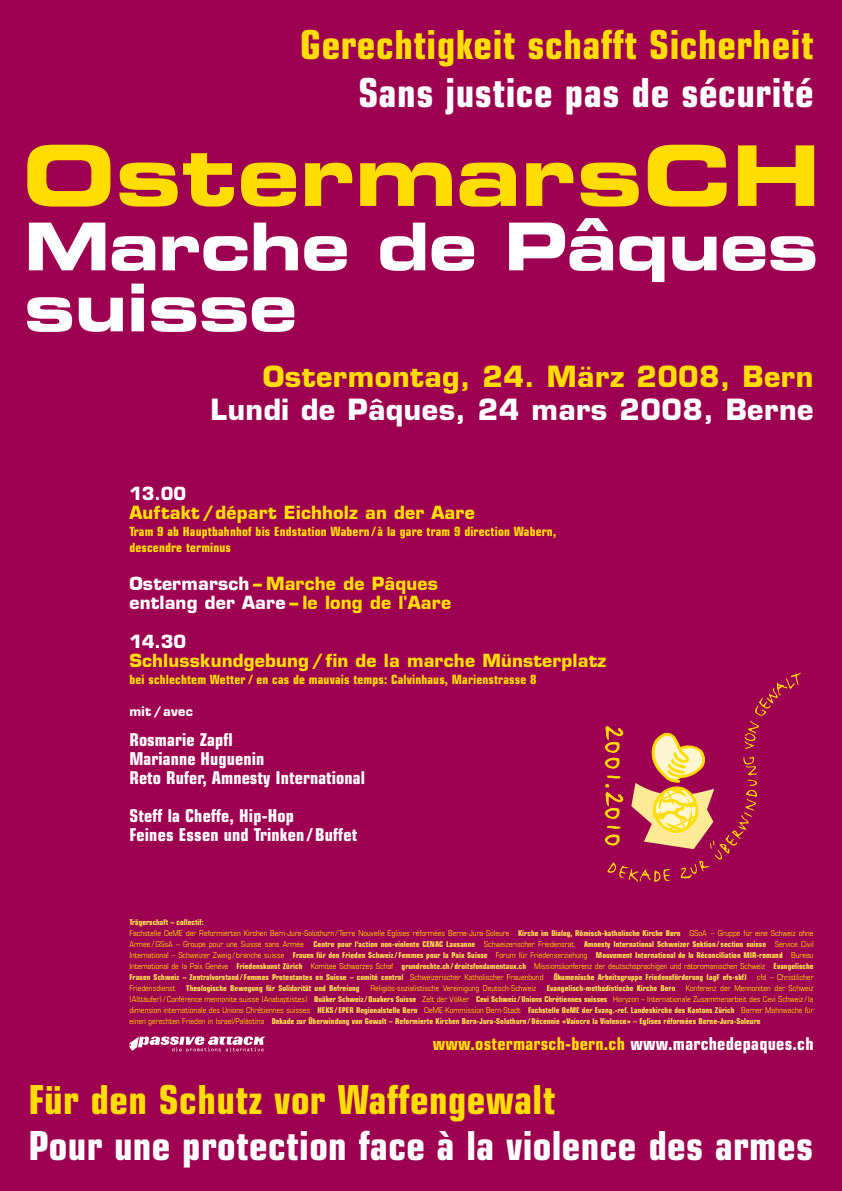
<style>
.page{position:relative;width:842px;height:1191px;background:#9d0051}
.page>*{position:absolute;margin:0;border:0;box-sizing:border-box;transform-origin:0 0}
.t1{font:83.6px "Eurostile Bold Extended Two";color:#fd0}
.t2{font:65.9px/61px "Eurostile Bold Extended Two";letter-spacing:-.01em;color:#fff}
.t3{font:700 condensed 40px "Eurostile";letter-spacing:.01em;color:#fff}
.t4{font:700 condensed 40px "Eurostile";letter-spacing:.015em;color:#fd0}
.t5{font:700 28.5px "Eurostile";letter-spacing:.015em;color:#fff}
.t6{font:700 28.5px "Eurostile";letter-spacing:.015em;color:#fd0}
.t7{font:700 17.7px/19.1px "Eurostile";letter-spacing:.005em;color:#fd0}
.t8{font:700 condensed 17.7px/19px "Eurostile";letter-spacing:.005em;color:#fff}
.t9{font:700 condensed 17.7px "Eurostile";letter-spacing:.015em;color:#fd0}
.t10{font:700 17.7px "Eurostile";letter-spacing:-.01em;color:#fff}
.t11{font:700 condensed 12.7px/16.3px "Eurostile";letter-spacing:.01em;color:#fd0}
.t12{font:700 12.7px "Eurostile";letter-spacing:.02em;color:#fff}
.t13{font:condensed 8px/11px "Eurostile";color:#fd0}
.t14{font:700 condensed 8px "Eurostile";letter-spacing:.005em;color:#ffe34f}
.s1{color:#fff}
.s2{font-weight:700;color:#ffe34f}
</style>
<div class="page">
<svg style="left:605px;top:672px;width:196px;height:210px"></svg>
<svg style="left:129px;top:1036px;width:137px;height:16px"></svg>
<h3 class="t4" style="left:300px;top:30px;width:515px">Gerechtigkeit schafft Sicherheit</h3>
<h3 class="t3" style="left:358px;top:78px;width:457px">Sans justice pas de sécurité</h3>
<h1 class="t1" style="left:22px;top:145px;width:799px">OstermarsCH</h1>
<h2 class="t2" style="left:24px;top:222px;width:796px">Marche de Pâques suisse</h2>
<h3 class="t6" style="left:263px;top:366px;width:552px">Ostermontag, 24. März 2008, Bern</h3>
<h3 class="t5" style="left:211px;top:399px;width:604px">Lundi de Pâques, 24 mars 2008, Berne</h3>
<h3 class="t10" style="left:129px;top:487px;width:58px">13.00</h3>
<h3 class="t7" style="left:129px;top:505px;width:347px">Auftakt /départ Eichholz an der Aare</h3>
<h3 class="t11" style="left:129px;top:524px;width:428px">Tram 9 ab Hauptbahnhof bis Endstation Wabern / à la gare tram 9 direction Wabern, descendre terminus</h3>
<h3 class="t7" style="left:129px;top:576px;width:323px"><span class="s1">Ostermarsch</span> – Marche de Pâques <span class="s1">entlang der Aare</span> – le long de l'Aare</h3>
<h3 class="t10" style="left:129px;top:634px;width:58px">14.30</h3>
<h3 class="t7" style="left:129px;top:653px;width:478px">Schlusskundgebung / fin de la marche Münsterplatz</h3>
<h3 class="t11" style="left:129px;top:672px;width:409px">bei schlechtem Wetter / en cas de mauvais temps: Calvinhaus, Marienstrasse 8</h3>
<h3 class="t12" style="left:129px;top:707px;width:65px">mit /avec</h3>
<h3 class="t8" style="left:129px;top:732px;width:237px">Rosmarie Zapfl<br>Marianne Huguenin<br>Reto Rufer, Amnesty International</h3>
<h3 class="t8" style="left:129px;top:808px;width:229px">Steff la Cheffe, Hip-Hop<br>Feines Essen und Trinken / Buffet</h3>
<p class="t13" style="left:129px;top:917px;width:686px"><span class="s2">Trägerschaft – collectif:<br></span>Fachstelle OeME der Reformierten Kirchen Bern-Jura-Solothurn / Terre Nouvelle Eglises réformées Berne-Jura-Soleure <span class="s2">Kirche im Dialog, Römisch-katholische Kirche Bern</span> GSoA – Gruppe für eine Schweiz ohne Armee / GSsA – Groupe pour une Suisse sans Armée <span class="s2">Centre pour l'action non-violente CENAC Lausanne</span> Schweizerischer Friedensrat <span class="s2">Amnesty International Schweizer Sektion / section suisse</span> Service Civil International – Schweizer Zweig / branche suisse <span class="s2">Frauen für den Frieden Schweiz / Femmes pour la Paix Suisse</span> Forum für Friedenserziehung <span class="s2">Mouvement International de la Réconciliation MIR-romand</span> Bureau International de la Paix Genève <span class="s2">Friedenskunst Zürich</span> Komitee Schwarzes Schaf <span class="s2">grundrechte.ch / droitsfondamentaux.ch</span> Missionskonferenz der deutschsprachigen und rätoromanischen Schweiz <span class="s2">Evangelische Frauen Schweiz – Zentralvorstand / Femmes Protestantes en Suisse – comité central</span> Schweizerischer Katholischer Frauenbund</p>
<p class="t14" style="left:554px;top:974px;width:195px">Ökumenische Arbeitsgruppe Friedensförderung (agF efs-skf)</p>
<p class="t13" style="left:757px;top:972px;width:58px">cfd – Christlicher</p>
<p class="t13" style="left:129px;top:983px;width:686px;text-align:justify;text-indent:556px">Konferenz der Mennoniten der Schweiz (Alttäufer) / Conférence mennonite suisse (Anabaptistes) <span class="s2">Quäker Schweiz / Quakers Suisse</span> Zelt der Völker <span class="s2">Cevi Schweiz / Unions Chrétiennes suisses</span> Horyzon – Internationale Zusammenarbeit des Cevi Schweiz / la dimension internationale des Unions Chrétiennes suisses <span class="s2">HEKS / EPER Regionalstelle Bern</span> OeME-Kommission Bern-Stadt <span class="s2">Fachstelle OeME der Evang.-ref. Landeskirche des Kantons Zürich</span> Berner Mahnwache für einen gerechten Frieden in Israel/Palästina <span class="s2">Dekade zur Überwindung von Gewalt – Reformierte Kirchen Bern-Jura-Solothurn / Décennie «Vaincre la Violence» – Eglises réformées Berne-Jura-Soleure</span></p>
<p class="t13" style="left:129px;top:983px;width:48px">Friedensdienst</p>
<p class="t14" style="left:186px;top:985px;width:175px">Theologische Bewegung für Solidarität und Befreiung</p>
<p class="t13" style="left:370px;top:983px;width:167px">Religiös-sozialistische Vereinigung Deutsch-Schweiz</p>
<p class="t14" style="left:547px;top:985px;width:130px">Evangelisch-methodistische Kirche Bern</p>
<h3 class="t9" style="left:433px;top:1037px;width:382px">www.ostermarsch-bern.ch <span class="s1">www.marchedepaques.ch</span></h3>
<h3 class="t4" style="left:28px;top:1085px;width:528px">Für den Schutz vor Waffengewalt</h3>
<h3 class="t3" style="left:28px;top:1131px;width:786px">Pour une protection face à la violence des armes</h3>
</div>
